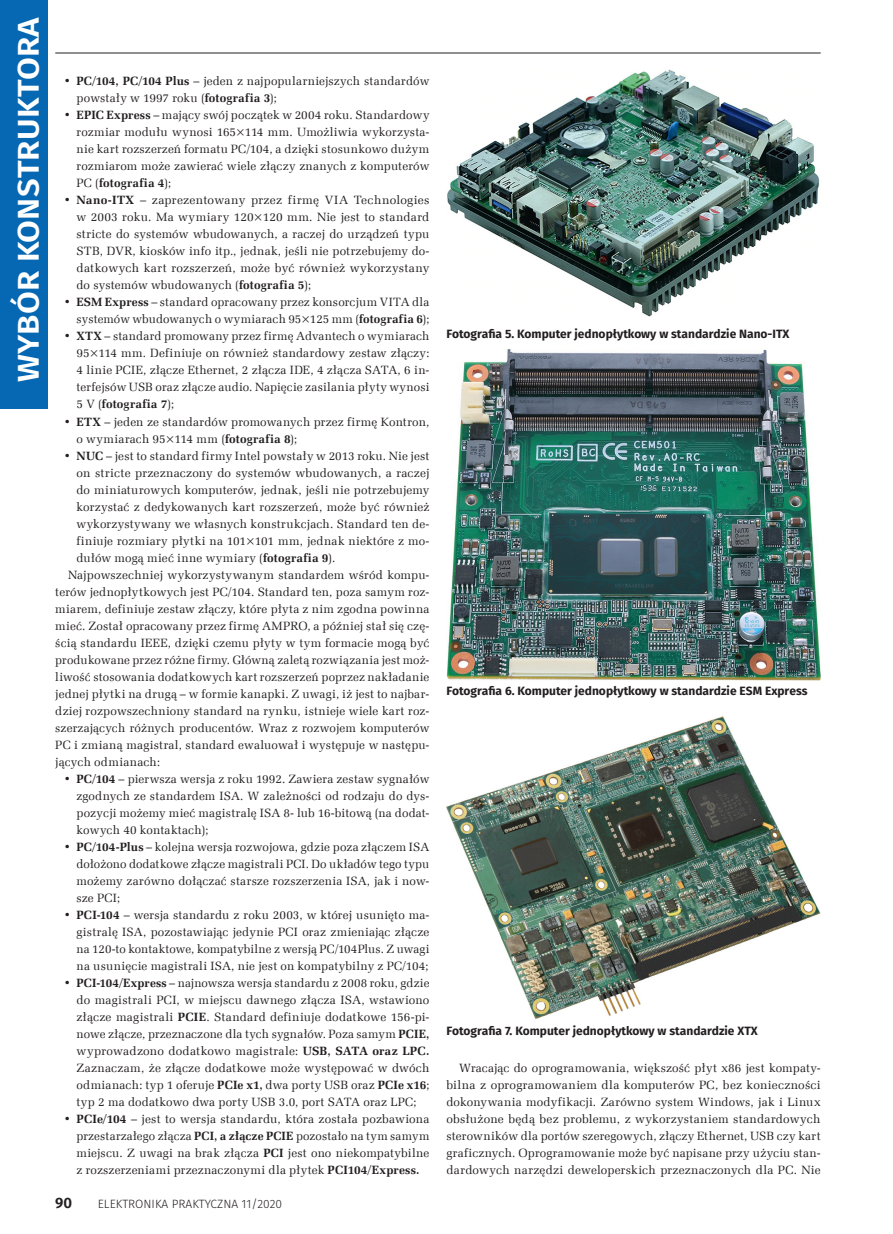
<style>
.page{position:relative;width:893px;height:1234px;background:#fff}
.page>*{position:absolute;margin:0;border:0;box-sizing:border-box;transform-origin:0 0}
.t1{font:600 30px "Fira Sans";letter-spacing:.01em;color:#fff;scale:1.1 1}
.t2{font:600 15px "Fira Sans";color:#231f20}
._1_Body{font:12px/17px "Zapf Ellipt EU";letter-spacing:.015em;color:#231f20;text-align:justify}
._4_Podpis{font:700 12px "Fira Sans";color:#231f20}
.t3{font:300 12px "Fira Sans";color:#231f20}
.s1{font-weight:700}
</style>
<div class="page">
<div style="left:0;top:0;width:47px;height:408px;background:#0668b3"></div>
<hr style="left:55px;top:53px;width:766px;height:1px;background:#231f20">
<img style="left:447px;top:69px;width:373px;height:248px">
<img style="left:446px;top:349px;width:375px;height:331px">
<img style="left:446px;top:716px;width:375px;height:302px">
<p class="t1" style="left:4px;top:382px;width:334px;rotate:-90deg">WYBÓR KONSTRUKTORA</p>
<p class="_1_Body" style="left:77px;top:73px;width:354px;text-indent:-13px"><span class="s1">• PC/104, PC/104 Plus</span> – jeden z najpopularniejszych standardów powstały w 1997 roku (<span class="s1">fotografia 3</span>);</p>
<p class="_1_Body" style="left:77px;top:107px;width:354px;text-indent:-13px"><span class="s1">• EPIC Express</span> – mający swój początek w 2004 roku. Standardowy rozmiar modułu wynosi 165×114 mm. Umożliwia wykorzysta&shy;nie kart rozszerzeń formatu PC/104, a dzięki stosunkowo dużym rozmiarom może zawierać wiele złączy znanych z komputerów PC (<span class="s1">fotografia 4</span>);</p>
<p class="_1_Body" style="left:77px;top:192px;width:354px;text-indent:-13px"><span class="s1">• Nano-ITX</span> – zaprezentowany przez firmę VIA Technologies w 2003 roku. Ma wymiary 120×120 mm. Nie jest to standard stricte do systemów wbudowanych, a raczej do urządzeń typu STB, DVR, kiosków info itp., jednak, jeśli nie potrzebujemy do&shy;datkowych kart rozszerzeń, może być również wykorzystany do systemów wbudowanych (<span class="s1">fotografia 5</span>);</p>
<p class="_1_Body" style="left:64px;top:294px;width:367px;text-align:right"><span class="s1">• ESM Express</span> – standard opracowany przez konsorcjum VITA dla systemów wbudowanych o wymiarach 95×125 mm (<span class="s1">fotografia 6</span>);</p>
<p class="_1_Body" style="left:77px;top:328px;width:354px;text-indent:-13px"><span class="s1">• XTX</span> – standard promowany przez firmę Advantech o wymiarach 95×114 mm. Definiuje on również standardowy zestaw złączy:<br>4 linie PCIE, złącze Ethernet, 2 złącza IDE, 4 złącza SATA, 6 in&shy;terfejsów USB oraz złącze audio. Napięcie zasilania płyty wynosi 5 V (<span class="s1">fotografia 7</span>);</p>
<p class="_1_Body" style="left:77px;top:413px;width:354px;text-indent:-13px"><span class="s1">• ETX</span> – jeden ze standardów promowanych przez firmę Kontron, o wymiarach 95×114 mm (<span class="s1">fotografia 8</span>);</p>
<p class="_1_Body" style="left:77px;top:447px;width:354px;text-indent:-13px"><span class="s1">• NUC</span> – jest to standard firmy Intel powstały w 2013 roku. Nie jest on stricte przeznaczony do systemów wbudowanych, a raczej do miniaturowych komputerów, jednak, jeśli nie potrzebujemy korzystać z dedykowanych kart rozszerzeń, może być również wykorzystywany we własnych konstrukcjach. Standard ten de&shy;finiuje rozmiary płytki na 101×101 mm, jednak niektóre z mo&shy;dułów mogą mieć inne wymiary (<span class="s1">fotografia 9</span>).</p>
<p class="_1_Body" style="left:55px;top:566px;width:376px;text-indent:13px">Najpowszechniej wykorzystywanym standardem wśród kompu&shy;terów jednopłytkowych jest PC/104. Standard ten, poza samym roz&shy;miarem, definiuje zestaw złączy, które płyta z nim zgodna powinna mieć. Został opracowany przez firmę AMPRO, a później stał się czę&shy;ścią standardu IEEE, dzięki czemu płyty w tym formacie mogą być produkowane przez różne firmy. Główną zaletą rozwiązania jest moż&shy;liwość stosowania dodatkowych kart rozszerzeń poprzez nakładanie jednej płytki na drugą – w formie kanapki. Z uwagi, iż jest to najbar&shy;dziej rozpowszechniony standard na rynku, istnieje wiele kart roz&shy;szerzających różnych producentów. Wraz z rozwojem komputerów PC i zmianą magistral, standard ewaluował i występuje w następu&shy;jących odmianach:</p>
<p class="_1_Body" style="left:77px;top:770px;width:354px;text-indent:-13px"><span class="s1">• PC/104</span> – pierwsza wersja z roku 1992. Zawiera zestaw sygnałów zgodnych ze standardem ISA. W zależności od rodzaju do dys&shy;pozycji możemy mieć magistralę ISA 8- lub 16-bitową (na dodat&shy;kowych 40 kontaktach);</p>
<p class="_1_Body" style="left:77px;top:838px;width:354px;text-indent:-13px"><span class="s1">• PC/104-Plus</span> – kolejna wersja rozwojowa, gdzie poza złączem ISA dołożono dodatkowe złącze magistrali PCI. Do układów tego typu możemy zarówno dołączać starsze rozszerzenia ISA, jak i now&shy;sze PCI;</p>
<p class="_1_Body" style="left:77px;top:906px;width:354px;text-indent:-13px"><span class="s1">• PCI-104</span> – wersja standardu z roku 2003, w której usunięto ma&shy;gistralę ISA, pozostawiając jedynie PCI oraz zmieniając złącze na 120-to kontaktowe, kompatybilne z wersją PC/104Plus. Z uwagi na usunięcie magistrali ISA, nie jest on kompatybilny z PC/104;</p>
<p class="_1_Body" style="left:77px;top:974px;width:354px;text-indent:-13px"><span class="s1">• PCI-104/Express</span> – najnowsza wersja standardu z 2008 roku, gdzie do magistrali PCI, w miejscu dawnego złącza ISA, wstawiono złącze magistrali <span class="s1">PCIE</span>. Standard definiuje dodatkowe 156-pi&shy;nowe złącze, przeznaczone dla tych sygnałów. Poza samym <span class="s1">PCIE, </span>wyprowadzono dodatkowo magistrale: <span class="s1">USB, SATA oraz LPC.<br></span>Zaznaczam, że złącze dodatkowe może występować w dwóch odmianach: typ 1 oferuje <span class="s1">PCIe x1,</span> dwa porty USB oraz <span class="s1">PCIe x16</span>; typ 2 ma dodatkowo dwa porty USB 3.0, port SATA oraz LPC;</p>
<p class="_1_Body" style="left:77px;top:1110px;width:354px;text-indent:-13px"><span class="s1">• PCIe/104</span> – jest to wersja standardu, która została pozbawiona przestarzałego złącza <span class="s1">PCI, a złącze PCIE</span> pozostało na tym samym miejscu. Z uwagi na brak złącza <span class="s1">PCI</span> jest ono niekompatybilne z rozszerzeniami przeznaczonymi dla płytek <span class="s1">PCI104/Express.</span></p>
<p class="t2" style="left:55px;top:1190px;width:18px">90</p>
<p class="t3" style="left:98px;top:1195px;width:186px">ELEKTRONIKA PRAKTYCZNA 11/2020</p>
<p class="_4_Podpis" style="left:446px;top:323px;width:344px">Fotografia 5. Komputer jednopłytkowy w standardzie Nano-ITX</p>
<p class="_4_Podpis" style="left:446px;top:680px;width:363px">Fotografia 6. Komputer jednopłytkowy w standardzie ESM Express</p>
<p class="_4_Podpis" style="left:446px;top:1020px;width:313px">Fotografia 7. Komputer jednopłytkowy w standardzie XTX</p>
<p class="_1_Body" style="left:446px;top:1059px;width:376px;text-indent:13px">Wracając do oprogramowania, większość płyt x86 jest kompaty&shy;bilna z oprogramowaniem dla komputerów PC, bez konieczności dokonywania modyfikacji. Zarówno system Windows, jak i Linux obsłużone będą bez problemu, z wykorzystaniem standardowych sterowników dla portów szeregowych, złączy Ethernet, USB czy kart graficznych. Oprogramowanie może być napisane przy użyciu stan&shy;dardowych narzędzi deweloperskich przeznaczonych dla PC. Nie</p>
</div>
